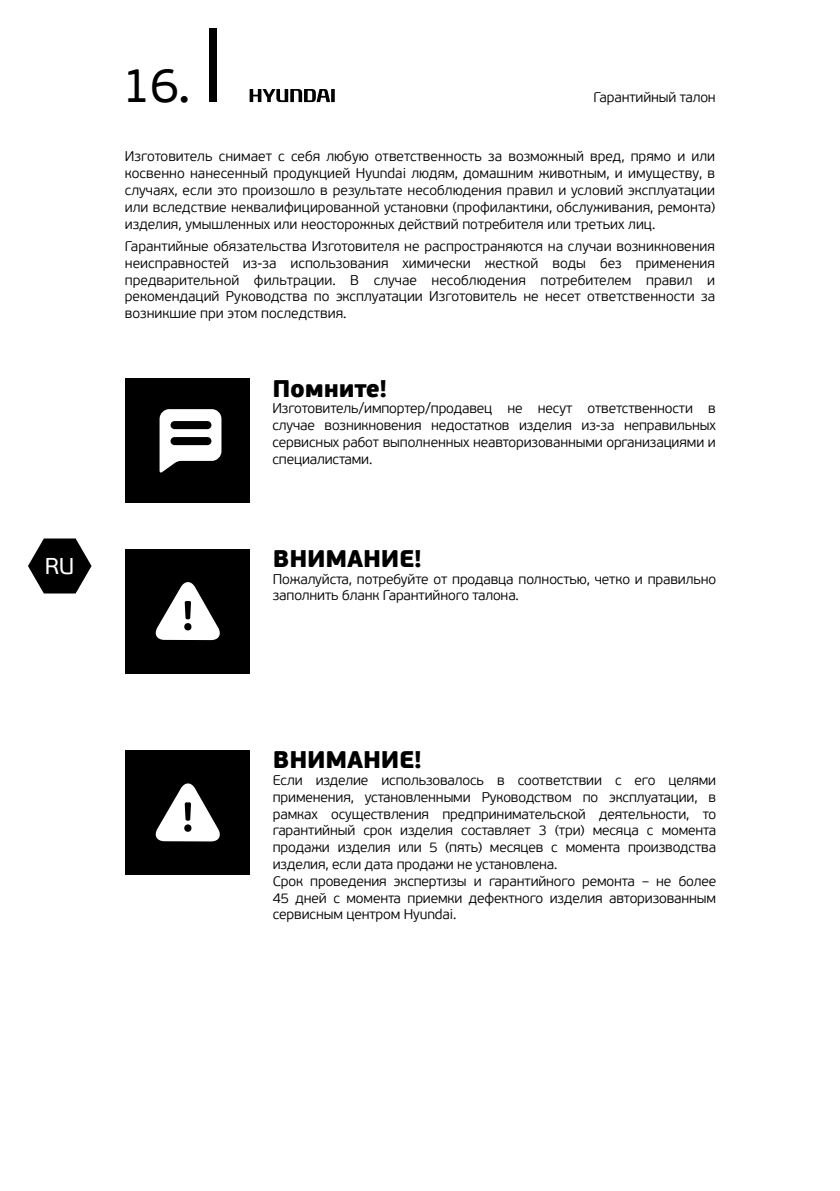
<style>
.page{position:relative;width:840px;height:1191px;background:#fff}
.page>*{position:absolute;margin:0;border:0;box-sizing:border-box;transform-origin:0 0}
.t1{font:48px "PF Beau Sans Pro";color:#000}
.t2{font:900 24px "PF Beau Sans Pro";letter-spacing:-.01em;color:#000}
.t3{font:22.8px "PF Beau Sans Pro";color:#fff}
.t4{font:300 14px/16.8px "PF Beau Sans Pro";letter-spacing:-.01em;color:#000;text-align:justify}
</style>
<div class="page">
<div style="left:209px;top:29px;width:8px;height:73px;background:#000"></div>
<svg style="left:28px;top:538px;width:63px;height:55px"></svg>
<svg style="left:249px;top:89px;width:85px;height:13px"></svg>
<div style="left:125px;top:378px;width:125px;height:125px;background:#000"></div>
<svg style="left:159px;top:409px;width:62px;height:64px"></svg>
<div style="left:125px;top:549px;width:125px;height:124px;background:#000"></div>
<svg style="left:155px;top:582px;width:65px;height:58px"></svg>
<div style="left:125px;top:750px;width:125px;height:124px;background:#000"></div>
<svg style="left:155px;top:783px;width:65px;height:58px"></svg>
<h3 class="t3" style="left:45px;top:553px;width:31px">RU</h3>
<h1 class="t1" style="left:122px;top:58px;width:70px">16.</h1>
<p class="t4" style="left:593px;top:89px;width:124px">Гарантийный талон</p>
<p class="t4" style="left:125px;top:148px;width:591px">Изготовитель снимает с себя любую ответственность за возможный вред, прямо и или косвенно нанесенный продукцией Hyundai людям, домашним животным, и имуществу, в случаях, если это произошло в результате несоблюдения правил и условий эксплуатации или вследствие неквалифицированной установки (профилактики, обслуживания, ремонта) изделия, умышленных или неосторожных действий потребителя или третьих лиц.</p>
<p class="t4" style="left:125px;top:238px;width:591px">Гарантийные обязательства Изготовителя не распространяются на случаи возникновения неисправностей из-за использования химически жесткой воды без применения предварительной фильтрации. В случае несоблюдения потребителем правил и рекомендаций Руководства по эксплуатации Изготовитель не несет ответственности за возникшие при этом последствия.</p>
<h2 class="t2" style="left:272px;top:373px;width:116px">Помните!</h2>
<p class="t4" style="left:272px;top:400px;width:444px">Изготовитель/импортер/продавец не несут ответственности в случае возникновения недостатков изделия из-за неправильных сервисных работ выполненных неавторизованными организациями и специалистами.</p>
<h2 class="t2" style="left:273px;top:543px;width:150px">ВНИМАНИЕ!</h2>
<p class="t4" style="left:273px;top:570px;width:444px">Пожалуйста, потребуйте от продавца полностью, четко и правильно заполнить бланк Гарантийного талона.</p>
<h2 class="t2" style="left:273px;top:744px;width:150px">ВНИМАНИЕ!</h2>
<p class="t4" style="left:273px;top:772px;width:444px;text-align:left">Если изделие использовалось в соответствии с его целями применения, установленными Руководством по эксплуатации, в рамках осуществления предпринимательской деятельности, то гарантийный срок изделия составляет 3 (три) месяца с момента продажи изделия или 5 (пять) месяцев с момента производства изделия, если дата продажи не установлена.<br>Срок проведения экспертизы и гарантийного ремонта – не более 45 дней с момента приемки дефектного изделия авторизованным сервисным центром Hyundai.</p>
</div>
